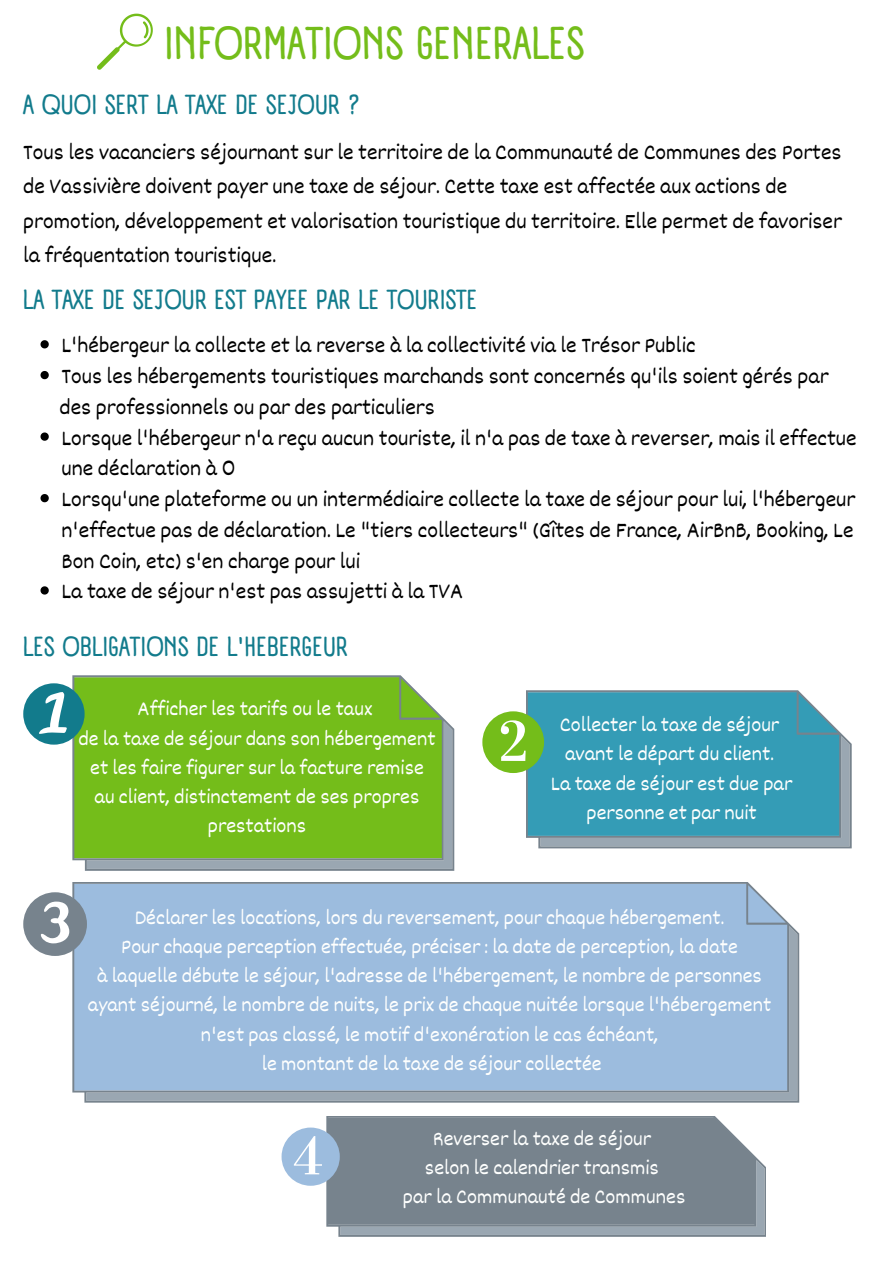
<style>
.page{position:relative;width:894px;height:1264px;background:#fff}
.page>*{position:absolute;margin:0;border:0;box-sizing:border-box;transform-origin:0 0}
.t1{font:700 45px "A Day Without Sun Text";color:#74bd1a}
.t2{font:700 27px "A Day Without Sun Text";color:#127b8c}
.t3{font:22.5px/30.8px "Dekko";color:#000}
.t4{font:21px/29.2px "Dekko";color:#fefffe;text-align:center}
</style>
<div class="page">
<svg style="left:97px;top:14px;width:56px;height:55px"></svg>
<svg style="left:72px;top:675px;width:382px;height:195px;background:#7abb2d"></svg>
<svg style="left:23px;top:683px;width:61px;height:61px"></svg>
<svg style="left:526px;top:690px;width:325px;height:158px;background:#9aa3ab"></svg>
<svg style="left:482px;top:692px;width:367px;height:154px;background:#55a8b5"></svg>
<svg style="left:72px;top:882px;width:727px;height:220px;background:#9cbada"></svg>
<svg style="left:23px;top:892px;width:64px;height:63px"></svg>
<svg style="left:40px;top:340px;width:9px;height:8px"></svg>
<svg style="left:40px;top:371px;width:9px;height:8px"></svg>
<svg style="left:40px;top:432px;width:9px;height:9px"></svg>
<svg style="left:40px;top:494px;width:9px;height:8px"></svg>
<svg style="left:40px;top:586px;width:9px;height:8px"></svg>
<svg style="left:326px;top:1116px;width:440px;height:120px;background:#89949c"></svg>
<svg style="left:281px;top:1127px;width:483px;height:107px;background:#85919b"></svg>
<h1 class="t1" style="left:164px;top:16px;width:422px">INFORMATIONS GENERALES</h1>
<p class="t2" style="left:23px;top:89px;width:338px">A QUOI SERT LA TAXE DE SEJOUR ?</p>
<p class="t3" style="left:23px;top:135px;width:819px">Tous les vacanciers séjournant sur le territoire de la Communauté de Communes des Portes</p>
<p class="t3" style="left:23px;top:168px;width:819px;line-height:34.5px">de Vassivière doivent payer une taxe de séjour. Cette taxe est affectée aux actions de promotion, développement et valorisation touristique du territoire. Elle permet de favoriser</p>
<p class="t3" style="left:23px;top:239px;width:254px">la fréquentation touristique.</p>
<h2 class="t2" style="left:23px;top:284px;width:455px">LA TAXE DE SEJOUR EST PAYEE PAR LE TOURISTE</h2>
<p class="t3" style="left:61px;top:329px;width:635px">L'hébergeur la collecte et la reverse à la collectivité via le Trésor Public</p>
<p class="t3" style="left:61px;top:360px;width:768px">Tous les hébergements touristiques marchands sont concernés qu'ils soient gérés par</p>
<p class="t3" style="left:60px;top:390px;width:376px">des professionnels ou par des particuliers</p>
<h2 class="t3" style="left:61px;top:421px;width:796px">Lorsque l'hébergeur n'a reçu aucun touriste, il n'a pas de taxe à reverser, mais il effectue une déclaration à 0</h2>
<p class="t3" style="left:61px;top:483px;width:795px;text-align:justify">Lorsqu'une plateforme ou un intermédiaire collecte la taxe de séjour pour lui, l'hébergeur n'effectue pas de déclaration. Le "tiers collecteurs" (Gîtes de France, AirBnB, Booking, Le Bon Coin, etc) s'en charge pour lui</p>
<p class="t3" style="left:61px;top:575px;width:403px">La taxe de séjour n'est pas assujetti à la TVA</p>
<p class="t2" style="left:23px;top:630px;width:326px">LES OBLIGATIONS DE L'HEBERGEUR</p>
<p class="t4" style="left:137px;top:693px;width:236px">Afficher les tarifs ou le taux</p>
<p class="t4" style="left:78px;top:722px;width:358px">de la taxe de séjour dans son hébergement et les faire figurer sur la facture remise au client, distinctement de ses propres prestations</p>
<p class="t4" style="left:559px;top:709px;width:221px">Collecter la taxe de séjour</p>
<p class="t4" style="left:565px;top:738px;width:210px">avant le départ du client.</p>
<h2 class="t4" style="left:550px;top:767px;width:243px">La taxe de séjour est due par personne et par nuit</h2>
<p class="t4" style="left:135px;top:901px;width:591px">Déclarer les locations, lors du reversement, pour chaque hébergement.</p>
<p class="t4" style="left:121px;top:931px;width:618px">Pour chaque perception effectuée, préciser : la date de perception, la date</p>
<p class="t4" style="left:97px;top:960px;width:666px">à laquelle débute le séjour, l'adresse de l'hébergement, le nombre de personnes</p>
<p class="t4" style="left:88px;top:989px;width:684px">ayant séjourné, le nombre de nuits, le prix de chaque nuitée lorsque l'hébergement</p>
<p class="t4" style="left:201px;top:1018px;width:459px">n'est pas classé, le motif d'exonération le cas échéant,</p>
<p class="t4" style="left:262px;top:1048px;width:341px">le montant de la taxe de séjour collectée</p>
<p class="t4" style="left:432px;top:1122px;width:220px">Reverser la taxe de séjour</p>
<p class="t4" style="left:425px;top:1151px;width:235px">selon le calendrier transmis</p>
<p class="t4" style="left:402px;top:1181px;width:284px">par la Communauté de Communes</p>
</div>
